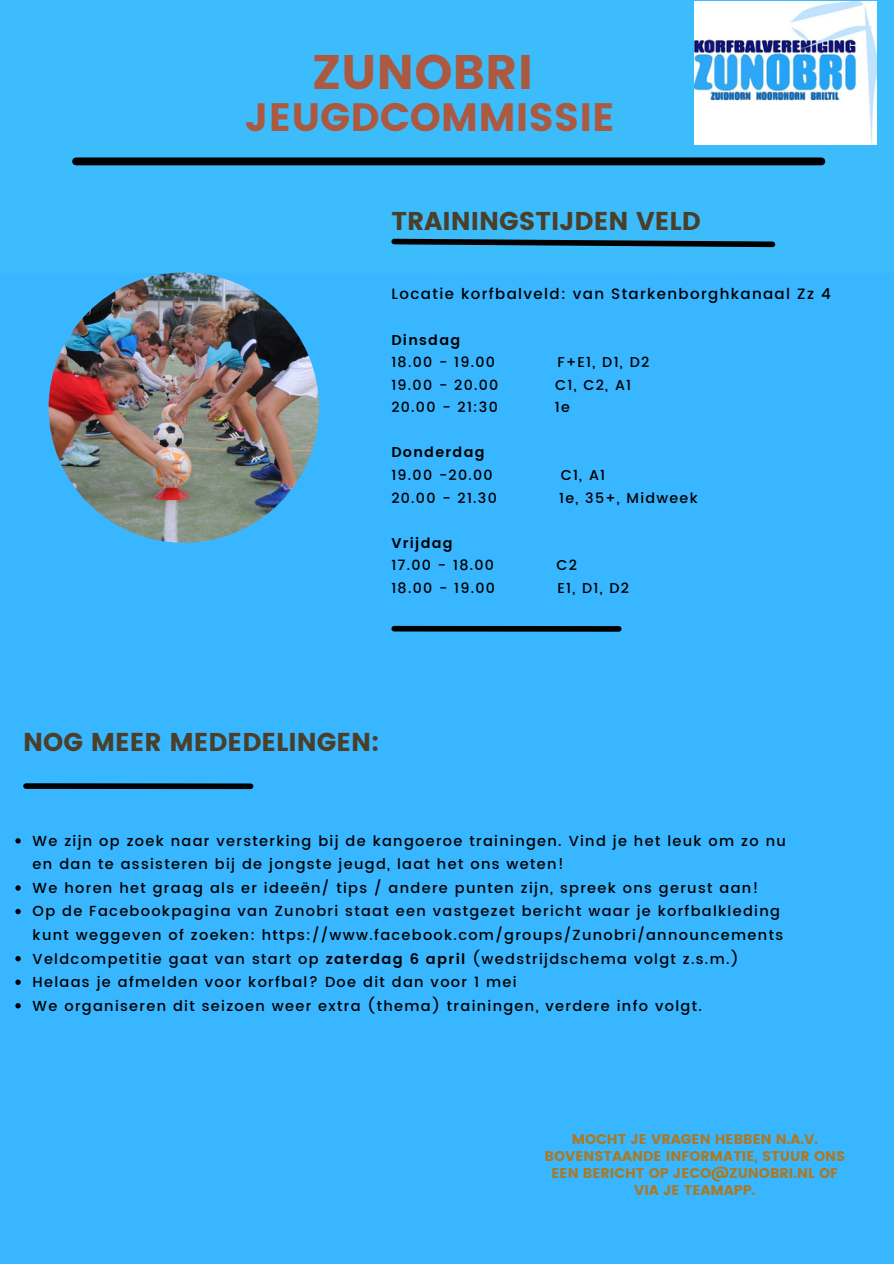
<style>
.page{position:relative;width:894px;height:1264px;background:#fff}
.page>*{position:absolute;margin:0;border:0;box-sizing:border-box;transform-origin:0 0}
.t1{font:48.45px "Poppins";color:#ab5a41}
.t2{font:39.45px "Poppins";color:#ab5a41}
.t3{font:25.8px "Poppins";color:#4a3f2b}
.t4{font:500 15px "Poppins";letter-spacing:.09em;color:#000}
.t5{font:500 14.55px/23.5px "Poppins";letter-spacing:.09em;color:#000}
.t6{font:500 14.25px/22.5px "Poppins";letter-spacing:.09em;color:#000}
.t7{font:14.1px/16.8px "Poppins";color:#ab7925;text-align:center}
.s1{font-weight:600}
</style>
<div class="page">
<div style="left:0;top:0;width:893px;height:1263px;background:#38b6ff"></div>
<img style="left:49px;top:272px;width:270px;height:271px;border-radius:50%">
<div style="left:0;top:0;width:893px;height:272px;background:#3dbcfb"></div>
<div style="left:76px;top:157px;width:745px;height:8px;background:#000"></div>
<svg style="left:391px;top:238px;width:385px;height:10px"></svg>
<div style="left:394px;top:626px;width:224px;height:5px;background:#000"></div>
<img style="left:694px;top:1px;width:181px;height:143px">
<div style="left:26px;top:783px;width:224px;height:6px;background:#000"></div>
<svg style="left:15px;top:838px;width:6px;height:5px"></svg>
<svg style="left:15px;top:885px;width:6px;height:5px"></svg>
<svg style="left:15px;top:908px;width:6px;height:6px"></svg>
<svg style="left:15px;top:956px;width:6px;height:5px"></svg>
<svg style="left:15px;top:979px;width:6px;height:5px"></svg>
<svg style="left:15px;top:1003px;width:6px;height:5px"></svg>
<h1 class="t1" style="left:312px;top:44px;width:222px">ZUNOBRI</h1>
<h1 class="t2" style="left:245px;top:95px;width:371px">JEUGDCOMMISSIE</h1>
<p class="t3" style="left:391px;top:206px;width:311px">TRAININGSTIJDEN VELD</p>
<h4 class="t4" style="left:391px;top:284px;width:441px">Locatie korfbalveld: van Starkenborghkanaal Zz 4</h4>
<p class="t6" style="left:391px;top:329px;width:105px"><span class="s1">Dinsdag<br></span>18.00 - 19.00</p>
<p class="t6" style="left:557px;top:351px;width:93px">F+E1, D1, D2</p>
<p class="t6" style="left:391px;top:374px;width:108px">19.00 - 20.00</p>
<p class="t6" style="left:555px;top:374px;width:77px">C1, C2, A1</p>
<p class="t6" style="left:391px;top:396px;width:108px">20.00 - 21:30</p>
<p class="t6" style="left:554px;top:396px;width:17px">1e</p>
<p class="t6" style="left:391px;top:441px;width:103px"><span class="s1">Donderdag<br></span>19.00 -20.00</p>
<p class="t6" style="left:560px;top:464px;width:46px">C1, A1</p>
<p class="t6" style="left:391px;top:486px;width:107px">20.00 - 21.30</p>
<p class="t6" style="left:559px;top:486px;width:140px">1e, 35+, Midweek</p>
<h3 class="t6" style="left:391px;top:531px;width:104px"><span class="s1">Vrijdag<br></span>17.00 - 18.00</h3>
<h3 class="t6" style="left:556px;top:554px;width:22px">C2</h3>
<h3 class="t6" style="left:391px;top:576px;width:105px">18.00 - 19.00</h3>
<h3 class="t6" style="left:557px;top:576px;width:73px">E1, D1, D2</h3>
<h4 class="t3" style="left:23px;top:726px;width:357px">NOG MEER MEDEDELINGEN:</h4>
<h4 class="t5" style="left:33px;top:828px;width:754px">We zijn op zoek naar versterking bij de kangoeroe trainingen. Vind je het leuk om zo nu en dan te assisteren bij de jongste jeugd, laat het ons weten!</h4>
<h2 class="t5" style="left:33px;top:876px;width:727px">We horen het graag als er ideeën/ tips / andere punten zijn, spreek ons gerust aan!</h2>
<p class="t5" style="left:33px;top:899px;width:751px">Op de Facebookpagina van Zunobri staat een vastgezet bericht waar je korfbalkleding kunt weggeven of zoeken: https://www.facebook.com/groups/Zunobri/announcements</p>
<p class="t5" style="left:33px;top:946px;width:707px">Veldcompetitie gaat van start op <span class="s1">zaterdag 6 april</span> (wedstrijdschema volgt z.s.m.)</p>
<p class="t5" style="left:33px;top:970px;width:485px">Helaas je afmelden voor korfbal? Doe dit dan voor 1 mei</p>
<p class="t5" style="left:33px;top:993px;width:670px">We organiseren dit seizoen weer extra (thema) trainingen, verdere info volgt.</p>
<h4 class="t7" style="left:544px;top:1131px;width:302px">MOCHT JE VRAGEN HEBBEN N.A.V.<br>BOVENSTAANDE INFORMATIE, STUUR ONS<br>EEN BERICHT OP JECO@ZUNOBRI.NL OF<br>VIA JE TEAMAPP.</h4>
</div>
